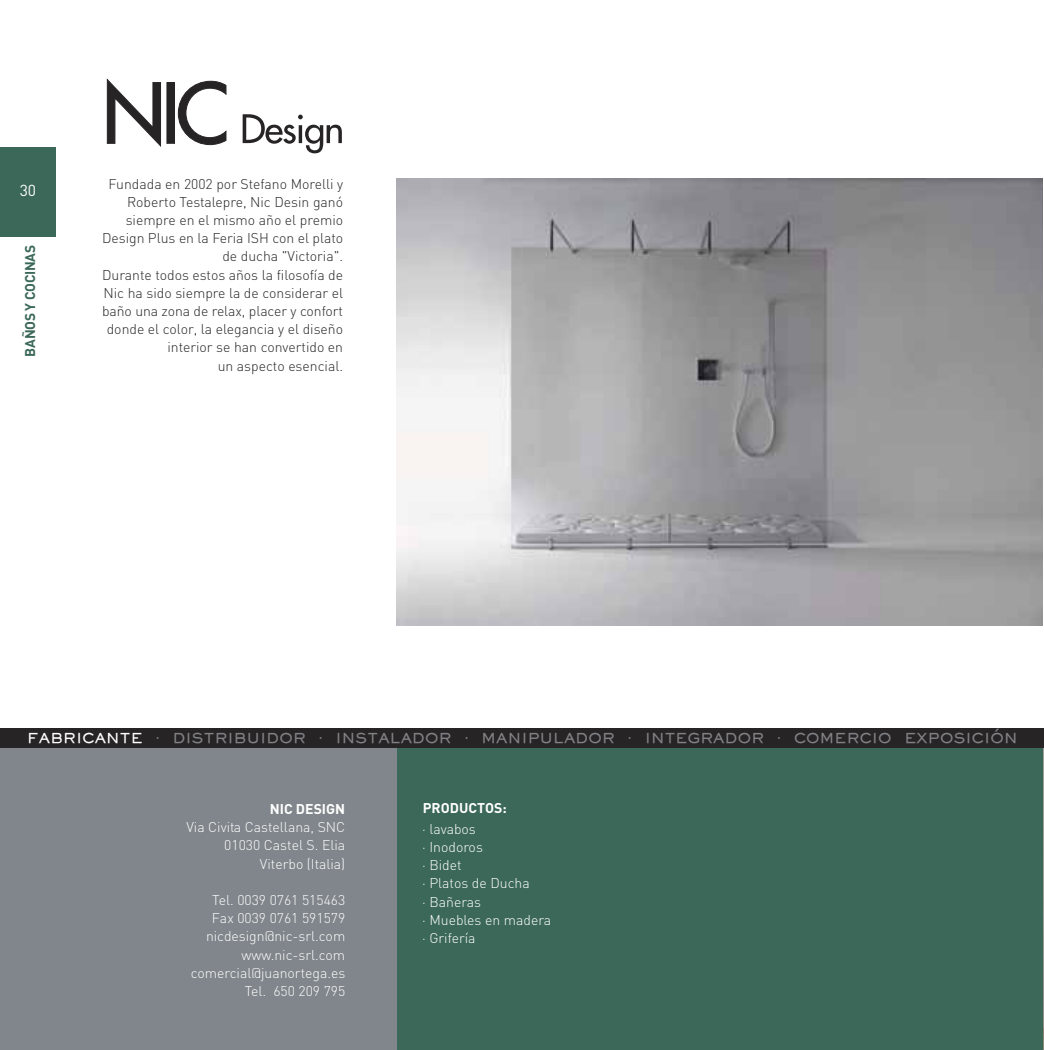
<style>
.page{position:relative;width:1044px;height:1050px;background:#fff}
.page>*{position:absolute;margin:0;border:0;box-sizing:border-box;transform-origin:0 0}
.t1{font:700 15.8px "Eyeglass";letter-spacing:.045em;color:#808184}
.t2{font:15.8px "DIN";color:#fff}
.t3{font:300 14px/18.2px "DIN";color:#272425;text-align:right}
.t4{font:300 14px/18.2px "DIN";color:#fff;text-align:right}
.t5{font:700 14px "DIN";color:#fff}
.t6{font:700 14px "DIN";letter-spacing:-.02em;color:#3b6858}
.s1{color:#fff}
</style>
<div class="page">
<div style="left:0;top:747px;width:397px;height:302px;background:#80868b"></div>
<div style="left:397px;top:747px;width:645px;height:302px;background:#3b6858"></div>
<svg style="left:1042px;top:728px;width:1px;height:19px"></svg>
<div style="left:0;top:728px;width:1042px;height:19px;background:#272425"></div>
<svg style="left:106px;top:78px;width:55px;height:69px"></svg>
<div style="left:167px;top:82px;width:7px;height:61px;background:#272425"></div>
<div style="left:166px;top:82px;width:9px;height:62px;border:1px solid #272425"></div>
<svg style="left:177px;top:80px;width:50px;height:65px"></svg>
<svg style="left:242px;top:114px;width:100px;height:39px"></svg>
<img style="left:397px;top:178px;width:644px;height:447px">
<img style="left:1043px;top:747px;width:1px;height:302px">
<div style="left:0;top:147px;width:55px;height:89px;background:#3b6858"></div>
<p class="t2" style="left:20px;top:184px;width:18px">30</p>
<p class="t6" style="left:24px;top:356px;width:113px;rotate:-90deg">BAÑOS Y COCINAS</p>
<p class="t3" style="left:102px;top:176px;width:242px">Fundada en 2002 por Stefano Morelli y Roberto Testalepre, Nic Desin ganó siempre en el mismo año el premio Design Plus en la Feria ISH con el plato de ducha "Victoria".<br>Durante todos estos años la filosofía de Nic ha sido siempre la de considerar el baño una zona de relax, placer y confort donde el color, la elegancia y el diseño interior se han convertido en<br>un aspecto esencial.</p>
<p class="t1" style="left:28px;top:728px;width:990px"><span class="s1">FABRICANTE</span> · DISTRIBUIDOR · INSTALADOR · MANIPULADOR · INTEGRADOR · COMERCIO EXPOSICIÓN</p>
<p class="t5" style="left:270px;top:803px;width:77px">NIC DESIGN</p>
<p class="t4" style="left:186px;top:819px;width:160px">Via Civita Castellana, SNC<br>01030 Castel S. Elia<br>Viterbo (Italia)</p>
<p class="t4" style="left:191px;top:892px;width:156px">Tel. 0039 0761 515463<br>Fax 0039 0761 591579 nicdesign@nic-srl.com www.nic-srl.com comercial@juanortega.es<br>Tel. 650 209 795</p>
<p class="t5" style="left:422px;top:801px;width:85px">PRODUCTOS:</p>
<p class="t4" style="left:422px;top:821px;width:130px;text-align:left">· lavabos<br>· Inodoros<br>· Bidet<br>· Platos de Ducha<br>· Bañeras<br>· Muebles en madera · Grifería</p>
</div>
